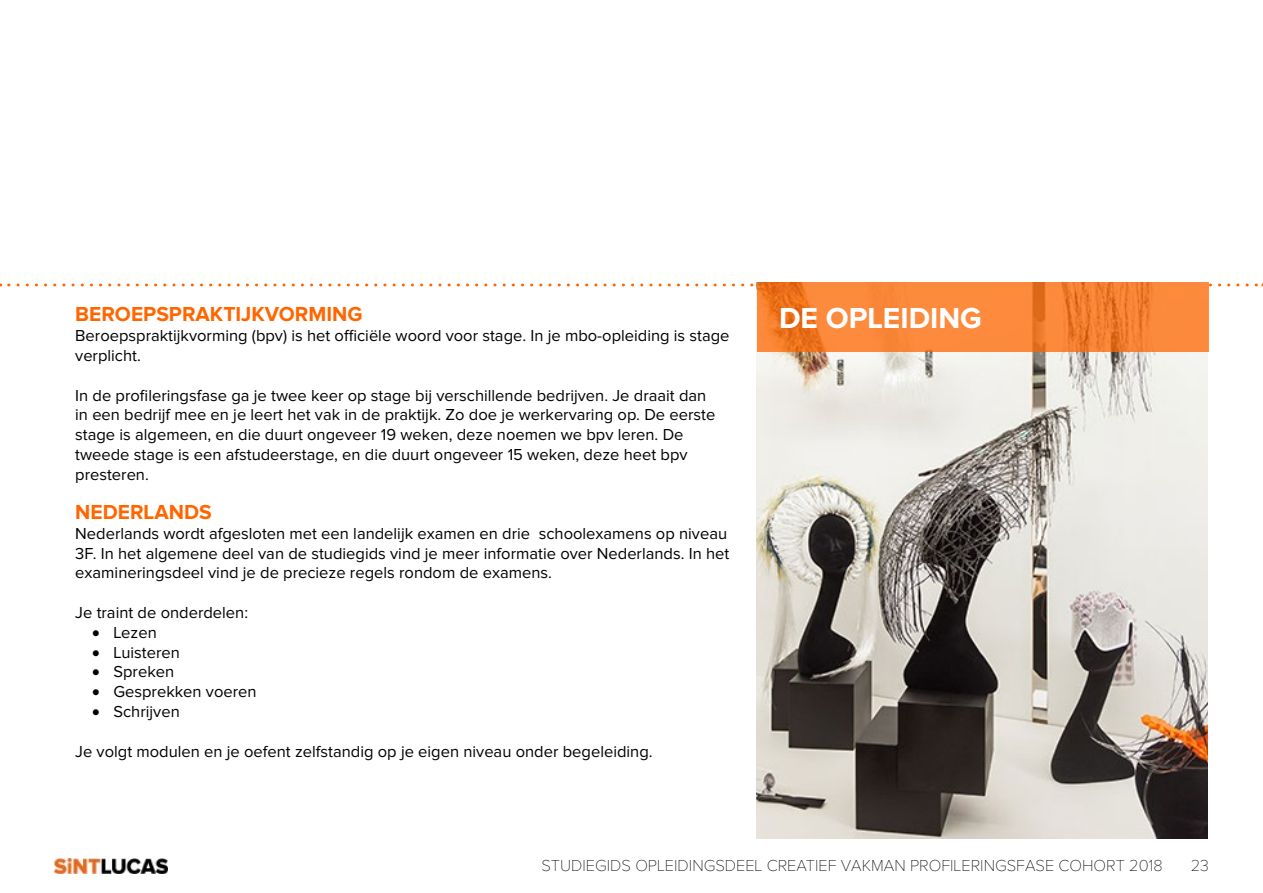
<style>
.page{position:relative;width:1263px;height:893px;background:#fff}
.page>*{position:absolute;margin:0;border:0;box-sizing:border-box;transform-origin:0 0}
.t1{font:700 30px "Proxima Nova";color:#fff}
.t2{font:700 21px "Proxima Nova";color:#f60}
.t3{font:16.5px/19.8px "Proxima Nova";color:#000}
.t4{font:100 16.5px "Proxima Nova";color:#000}
</style>
<div class="page">
<svg style="left:9px;top:283px;width:1254px;height:3px"></svg>
<img style="left:54px;top:858px;width:114px;height:15px">
<img style="left:756px;top:283px;width:452px;height:555px">
<svg style="left:758px;top:282px;width:451px;height:69px;background:#f78335"></svg>
<p class="t2" style="left:75px;top:305px;width:289px">BEROEPSPRAKTIJKVORMING</p>
<p class="t3" style="left:75px;top:326px;width:656px">Beroepspraktijkvorming (bpv) is het officiële woord voor stage. In je mbo-opleiding is stage verplicht.</p>
<p class="t3" style="left:75px;top:386px;width:642px">In de profileringsfase ga je twee keer op stage bij verschillende bedrijven. Je draait dan in een bedrijf mee en je leert het vak in de praktijk. Zo doe je werkervaring op. De eerste stage is algemeen, en die duurt ongeveer 19 weken, deze noemen we bpv leren. De tweede stage is een afstudeerstage, en die duurt ongeveer 15 weken, deze heet bpv presteren.</p>
<p class="t2" style="left:75px;top:502px;width:138px">NEDERLANDS</p>
<p class="t3" style="left:75px;top:524px;width:656px">Nederlands wordt afgesloten met een landelijk examen en drie schoolexamens op niveau<br>3F. In het algemene deel van de studiegids vind je meer informatie over Nederlands. In het examineringsdeel vind je de precieze regels rondom de examens.</p>
<p class="t3" style="left:75px;top:603px;width:174px">Je traint de onderdelen:</p>
<p class="t3" style="left:92px;top:623px;width:66px">• Lezen</p>
<p class="t3" style="left:92px;top:643px;width:89px">• Luisteren</p>
<p class="t3" style="left:92px;top:663px;width:83px">• Spreken</p>
<p class="t3" style="left:92px;top:683px;width:166px">• Gesprekken voeren</p>
<p class="t3" style="left:92px;top:702px;width:89px">• Schrijven</p>
<p class="t3" style="left:75px;top:742px;width:579px">Je volgt modulen en je oefent zelfstandig op je eigen niveau onder begeleiding.</p>
<h1 class="t1" style="left:779px;top:305px;width:204px">DE OPLEIDING</h1>
<p class="t4" style="left:541px;top:858px;width:623px">STUDIEGIDS OPLEIDINGSDEEL CREATIEF VAKMAN PROFILERINGSFASE COHORT 2018</p>
<p class="t4" style="left:1191px;top:858px;width:20px">23</p>
</div>
